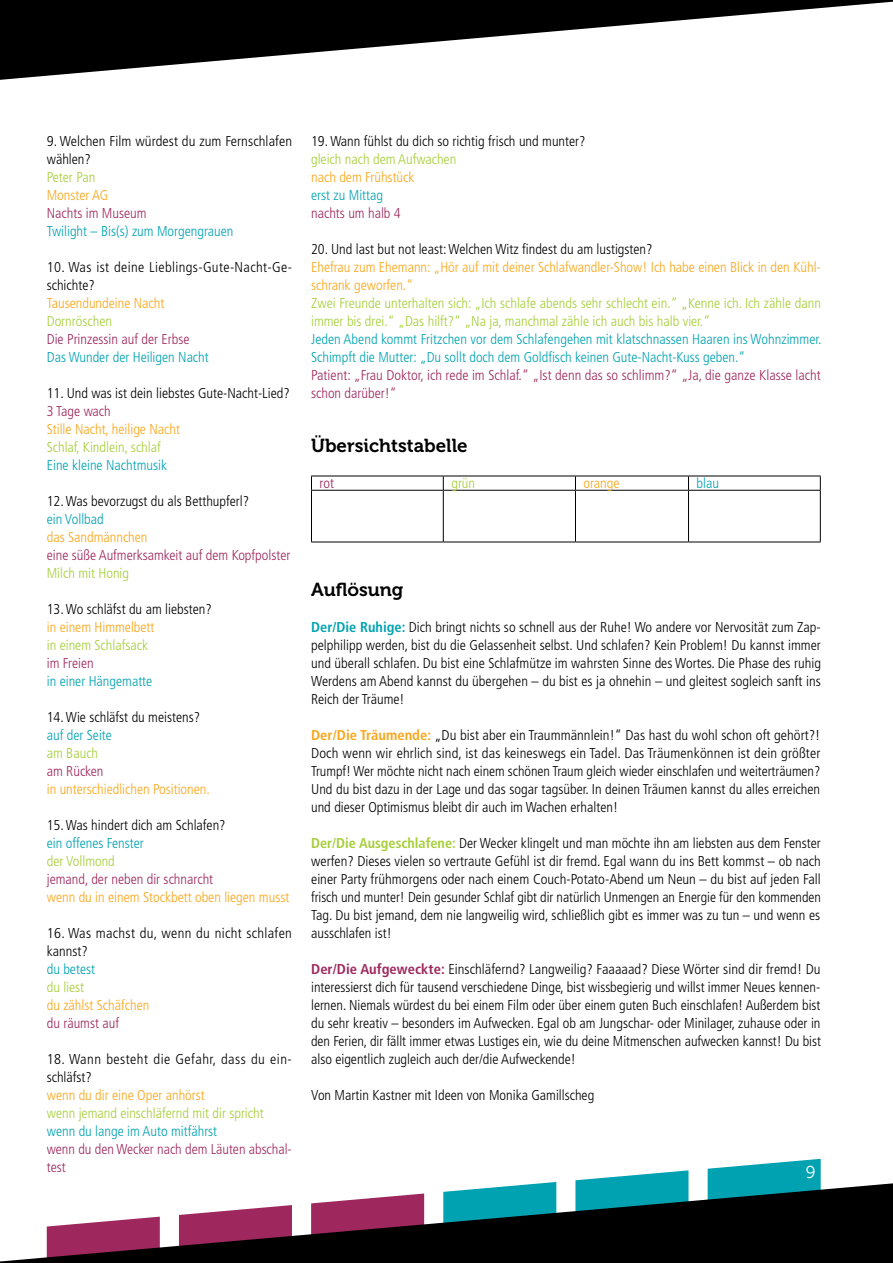
<style>
.page{position:relative;width:893px;height:1263px;background:#fff}
.page>*{position:absolute;margin:0;border:0;box-sizing:border-box;transform-origin:0 0}
.t1{font:18.75px "Museo 700";color:#000}
.t2{font:17.25px "Museo 300";color:#fff}
.t3{font:300 condensed 14.25px/18px "Frutiger";color:#000;text-align:justify}
.t4{font:300 condensed 14.25px/18px "Frutiger";color:#00a2b2}
.t5{font:300 condensed 14.25px/18px "Frutiger";color:#faa61a}
.t6{font:300 condensed 14.25px/18px "Frutiger";color:#a6ce39}
.t7{font:300 condensed 14.25px/18px "Frutiger";color:#9e285d}
.t8{font:300 condensed 14.25px/18px "Frutiger";letter-spacing:.025em;color:#000}
.t9{font:300 condensed 14.25px/18px "Frutiger";letter-spacing:.03em;color:#000}
.t10{font:300 condensed 14.25px/18px "Frutiger";letter-spacing:.02em;color:#000}
.s1{font-weight:700;color:#00a2b2}
.s2{font-weight:700;color:#faa61a}
.s3{font-weight:700;color:#a6ce39}
.s4{font-weight:700;color:#9e285d}
</style>
<div class="page">
<svg style="left:579px;top:1170px;width:109px;height:10px"></svg>
<svg style="left:708px;top:1159px;width:113px;height:21px"></svg>
<hr style="left:311px;top:476px;width:132px;height:1px;background:#000">
<svg style="left:311px;top:476px;width:1px;height:14px"></svg>
<hr style="left:443px;top:476px;width:132px;height:1px;background:#000">
<svg style="left:443px;top:476px;width:1px;height:14px"></svg>
<hr style="left:575px;top:476px;width:113px;height:1px;background:#000">
<svg style="left:575px;top:476px;width:1px;height:14px"></svg>
<hr style="left:688px;top:476px;width:133px;height:1px;background:#000">
<svg style="left:688px;top:476px;width:1px;height:14px"></svg>
<svg style="left:820px;top:476px;width:1px;height:14px"></svg>
<hr style="left:311px;top:490px;width:132px;height:1px;background:#000">
<hr style="left:311px;top:491px;width:1px;height:51px;background:#000">
<hr style="left:443px;top:490px;width:132px;height:1px;background:#000">
<hr style="left:443px;top:491px;width:1px;height:51px;background:#000">
<hr style="left:575px;top:490px;width:113px;height:1px;background:#000">
<hr style="left:575px;top:491px;width:1px;height:51px;background:#000">
<hr style="left:688px;top:490px;width:133px;height:1px;background:#000">
<hr style="left:688px;top:491px;width:1px;height:51px;background:#000">
<hr style="left:820px;top:491px;width:1px;height:51px;background:#000">
<hr style="left:311px;top:542px;width:132px;height:1px;background:#000">
<hr style="left:443px;top:542px;width:132px;height:1px;background:#000">
<hr style="left:575px;top:542px;width:113px;height:1px;background:#000">
<hr style="left:688px;top:542px;width:133px;height:1px;background:#000">
<svg style="left:0;top:1180px;width:893px;height:83px"></svg>
<svg style="left:0;top:0;width:893px;height:80px;fill:#000"></svg>
<p class="t3" style="left:47px;top:132px;width:247px">9. Welchen Film würdest du zum Fernschlafen wählen?</p>
<p class="t6" style="left:47px;top:168px;width:50px">Peter Pan</p>
<p class="t5" style="left:47px;top:186px;width:63px">Monster AG</p>
<p class="t7" style="left:47px;top:204px;width:101px">Nachts im Museum</p>
<p class="t4" style="left:47px;top:222px;width:188px">Twilight – Bis(s) zum Morgengrauen</p>
<p class="t8" style="left:47px;top:258px;width:247px">10. Was ist deine Lieblings-Gute-Nacht-Ge&shy;schichte?</p>
<p class="t5" style="left:47px;top:294px;width:119px">Tausendundeine Nacht</p>
<p class="t6" style="left:47px;top:312px;width:67px">Dornröschen</p>
<p class="t7" style="left:47px;top:330px;width:144px">Die Prinzessin auf der Erbse</p>
<p class="t4" style="left:47px;top:348px;width:164px">Das Wunder der Heiligen Nacht</p>
<p class="t3" style="left:47px;top:384px;width:244px">11. Und was ist dein liebstes Gute-Nacht-Lied?</p>
<p class="t7" style="left:47px;top:402px;width:66px">3 Tage wach</p>
<p class="t5" style="left:47px;top:420px;width:135px">Stille Nacht, heilige Nacht</p>
<p class="t6" style="left:47px;top:438px;width:116px">Schlaf, Kindlein, schlaf</p>
<p class="t4" style="left:47px;top:456px;width:122px">Eine kleine Nachtmusik</p>
<p class="t3" style="left:47px;top:492px;width:204px">12. Was bevorzugst du als Betthupferl?</p>
<p class="t4" style="left:47px;top:510px;width:59px">ein Vollbad</p>
<p class="t5" style="left:47px;top:528px;width:102px">das Sandmännchen</p>
<p class="t7" style="left:47px;top:546px;width:245px">eine süße Aufmerksamkeit auf dem Kopfpolster</p>
<p class="t6" style="left:47px;top:564px;width:84px">Milch mit Honig</p>
<p class="t3" style="left:47px;top:600px;width:166px">13. Wo schläfst du am liebsten?</p>
<p class="t5" style="left:47px;top:618px;width:109px">in einem Himmelbett</p>
<p class="t6" style="left:47px;top:636px;width:103px">in einem Schlafsack</p>
<p class="t7" style="left:47px;top:654px;width:48px">im Freien</p>
<p class="t4" style="left:47px;top:672px;width:107px">in einer Hängematte</p>
<p class="t3" style="left:47px;top:708px;width:155px">14. Wie schläfst du meistens?</p>
<p class="t4" style="left:47px;top:726px;width:67px">auf der Seite</p>
<p class="t6" style="left:47px;top:744px;width:53px">am Bauch</p>
<p class="t7" style="left:47px;top:762px;width:58px">am Rücken</p>
<p class="t5" style="left:47px;top:780px;width:165px">in unterschiedlichen Positionen.</p>
<p class="t3" style="left:47px;top:816px;width:180px">15. Was hindert dich am Schlafen?</p>
<p class="t4" style="left:47px;top:834px;width:99px">ein offenes Fenster</p>
<p class="t6" style="left:47px;top:852px;width:70px">der Vollmond</p>
<p class="t7" style="left:47px;top:870px;width:168px">jemand, der neben dir schnarcht</p>
<p class="t5" style="left:47px;top:888px;width:244px">wenn du in einem Stockbett oben liegen musst</p>
<p class="t10" style="left:47px;top:924px;width:247px">16. Was machst du, wenn du nicht schlafen kannst?</p>
<p class="t4" style="left:47px;top:960px;width:50px">du betest</p>
<p class="t6" style="left:47px;top:978px;width:39px">du liest</p>
<p class="t5" style="left:47px;top:996px;width:104px">du zählst Schäfchen</p>
<p class="t7" style="left:47px;top:1014px;width:74px">du räumst auf</p>
<p class="t9" style="left:47px;top:1050px;width:247px">18. Wann besteht die Gefahr, dass du ein&shy;schläfst?</p>
<p class="t5" style="left:47px;top:1086px;width:160px">wenn du dir eine Oper anhörst</p>
<p class="t6" style="left:47px;top:1104px;width:218px">wenn jemand einschläfernd mit dir spricht</p>
<p class="t4" style="left:47px;top:1122px;width:172px">wenn du lange im Auto mitfährst</p>
<p class="t7" style="left:47px;top:1140px;width:246px">wenn du den Wecker nach dem Läuten abschal&shy;test</p>
<p class="t3" style="left:311px;top:132px;width:276px">19. Wann fühlst du dich so richtig frisch und munter?</p>
<p class="t6" style="left:311px;top:150px;width:147px">gleich nach dem Aufwachen</p>
<p class="t5" style="left:311px;top:168px;width:105px">nach dem Frühstück</p>
<p class="t4" style="left:311px;top:186px;width:74px">erst zu Mittag</p>
<p class="t7" style="left:311px;top:204px;width:91px">nachts um halb 4</p>
<p class="t3" style="left:311px;top:240px;width:343px">20. Und last but not least: Welchen Witz findest du am lustigsten?</p>
<p class="t5" style="left:311px;top:258px;width:511px">Ehefrau zum Ehemann: „Hör auf mit deiner Schlafwandler-Show! Ich habe einen Blick in den Kühl&shy;schrank geworfen.“</p>
<p class="t6" style="left:311px;top:294px;width:511px">Zwei Freunde unterhalten sich: „Ich schlafe abends sehr schlecht ein.“ „Kenne ich. Ich zähle dann immer bis drei.“ „Das hilft?“ „Na ja, manchmal zähle ich auch bis halb vier.“</p>
<p class="t4" style="left:311px;top:330px;width:512px">Jeden Abend kommt Fritzchen vor dem Schlafengehen mit klatschnassen Haaren ins Wohnzimmer.<br>Schimpft die Mutter: „Du sollt doch dem Goldfisch keinen Gute-Nacht-Kuss geben.“</p>
<p class="t7" style="left:311px;top:366px;width:511px">Patient: „Frau Doktor, ich rede im Schlaf.“ „Ist denn das so schlimm?“ „Ja, die ganze Klasse lacht schon darüber!“</p>
<h1 class="t1" style="left:311px;top:435px;width:158px">Übersichtstabelle</h1>
<p class="t7" style="left:320px;top:474px;width:16px">rot</p>
<p class="t6" style="left:451px;top:474px;width:25px">grün</p>
<p class="t5" style="left:584px;top:474px;width:37px">orange</p>
<p class="t4" style="left:697px;top:474px;width:24px">blau</p>
<h1 class="t1" style="left:311px;top:579px;width:94px">Auflösung</h1>
<p class="t3" style="left:311px;top:618px;width:511px"><span class="s1">Der/Die Ruhige:</span> Dich bringt nichts so schnell aus der Ruhe! Wo andere vor Nervosität zum Zap&shy;pelphilipp werden, bist du die Gelassenheit selbst. Und schlafen? Kein Problem! Du kannst immer und überall schlafen. Du bist eine Schlafmütze im wahrsten Sinne des Wortes. Die Phase des ruhig Werdens am Abend kannst du übergehen – du bist es ja ohnehin – und gleitest sogleich sanft ins Reich der Träume!</p>
<p class="t3" style="left:311px;top:726px;width:511px"><span class="s2">Der/Die Träumende:</span> „Du bist aber ein Traummännlein!“ Das hast du wohl schon oft gehört?!<br>Doch wenn wir ehrlich sind, ist das keineswegs ein Tadel. Das Träumenkönnen ist dein größter Trumpf! Wer möchte nicht nach einem schönen Traum gleich wieder einschlafen und weiterträumen?<br>Und du bist dazu in der Lage und das sogar tagsüber. In deinen Träumen kannst du alles erreichen und dieser Optimismus bleibt dir auch im Wachen erhalten!</p>
<p class="t3" style="left:311px;top:834px;width:511px"><span class="s3">Der/Die Ausgeschlafene:</span> Der Wecker klingelt und man möchte ihn am liebsten aus dem Fenster werfen? Dieses vielen so vertraute Gefühl ist dir fremd. Egal wann du ins Bett kommst – ob nach einer Party frühmorgens oder nach einem Couch-Potato-Abend um Neun – du bist auf jeden Fall frisch und munter! Dein gesunder Schlaf gibt dir natürlich Unmengen an Energie für den kommenden Tag. Du bist jemand, dem nie langweilig wird, schließlich gibt es immer was zu tun – und wenn es ausschlafen ist!</p>
<p class="t3" style="left:311px;top:960px;width:511px"><span class="s4">Der/Die Aufgeweckte:</span> Einschläfernd? Langweilig? Faaaaad? Diese Wörter sind dir fremd! Du interessierst dich für tausend verschiedene Dinge, bist wissbegierig und willst immer Neues kennen&shy;lernen. Niemals würdest du bei einem Film oder über einem guten Buch einschlafen! Außerdem bist du sehr kreativ – besonders im Aufwecken. Egal ob am Jungschar- oder Minilager, zuhause oder in den Ferien, dir fällt immer etwas Lustiges ein, wie du deine Mitmenschen aufwecken kannst! Du bist also eigentlich zugleich auch der/die Aufweckende!</p>
<p class="t3" style="left:311px;top:1086px;width:285px">Von Martin Kastner mit Ideen von Monika Gamillscheg</p>
<p class="t2" style="left:806px;top:1162px;width:11px">9</p>
</div>
